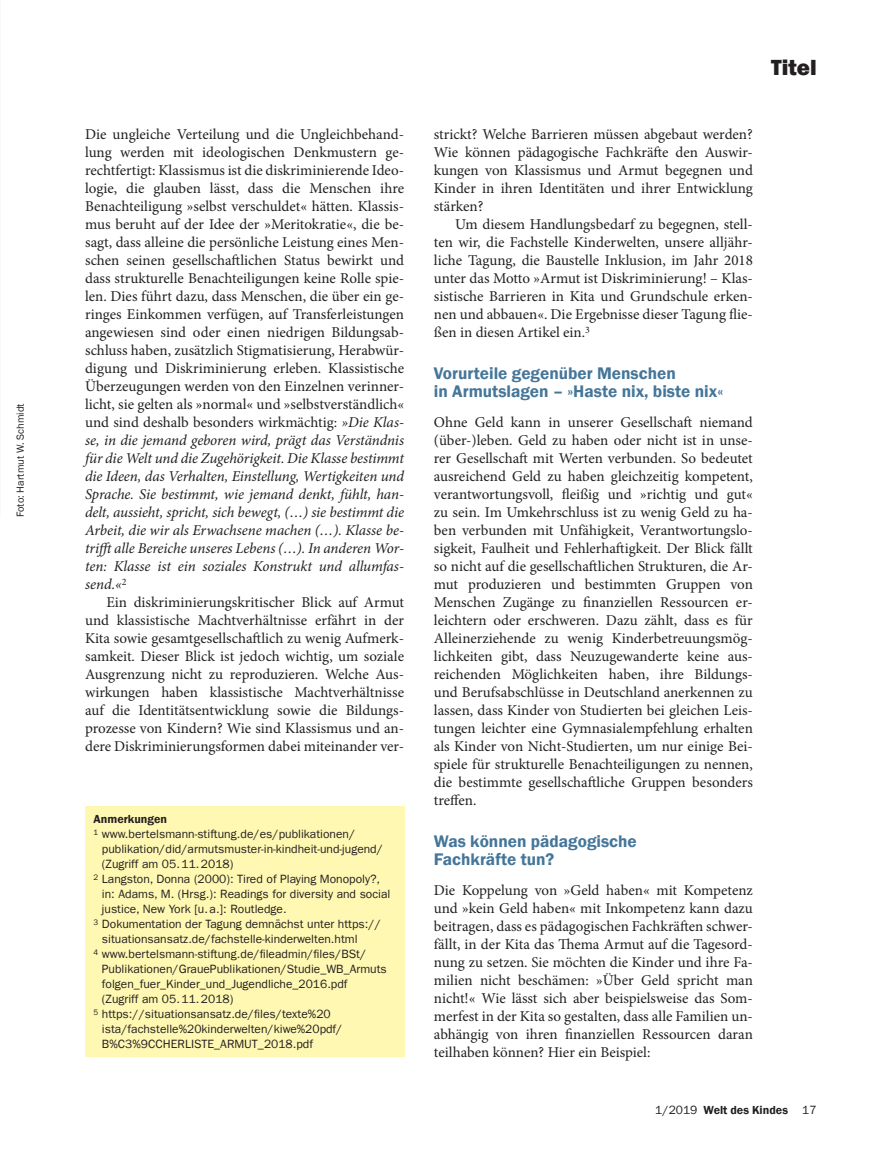
<style>
.page{position:relative;width:872px;height:1157px;background:#fff}
.page>*{position:absolute;margin:0;border:0;box-sizing:border-box;transform-origin:0 0}
.t1{font:800 22.5px "Franklin Gothic";color:#231f20}
.t2{font:600 17.25px/18px "Franklin Gothic";color:#457699}
.t3{font:15px/18px "Minion Pro";color:#231f20;text-align:justify}
.t4{font:12px "Franklin Gothic LT";color:#231f20}
.t5{font:600 12px "Franklin Gothic";color:#231f20}
.t6{font:10.5px "Franklin Gothic";color:#231f20}
.s1{font-style:italic}
.s2{font-family:"Franklin Gothic LT";font-weight:400}
</style>
<div class="page">
<div style="left:85px;top:806px;width:319px;height:251px;background:#fff8b2"></div>
<p class="t6" style="left:14px;top:517px;width:115px;rotate:-90deg">Foto: Hartmut W. Schmidt</p>
<p class="t3" style="left:85px;top:125px;width:320px">Die ungleiche Verteilung und die Ungleichbehand&shy;lung werden mit ideologischen Denkmustern ge&shy;rechtfertigt: Klassismus ist die diskriminierende Ideo&shy;logie, die glauben lässt, dass die Menschen ihre Benachteiligung »selbst verschuldet« hätten. Klassis&shy;mus beruht auf der Idee der »Meritokratie«, die be&shy;sagt, dass alleine die persönliche Leistung eines Men&shy;schen seinen gesellschaftlichen Status bewirkt und dass strukturelle Benachteiligungen keine Rolle spie&shy;len. Dies führt dazu, dass Menschen, die über ein ge&shy;ringes Einkommen verfügen, auf Transferleistungen angewiesen sind oder einen niedrigen Bildungsab&shy;schluss haben, zusätzlich Stigmatisierung, Herabwür&shy;digung und Diskriminierung erleben. Klassistische Überzeugungen werden von den Einzelnen verinner&shy;licht, sie gelten als »normal« und »selbstverständlich« und sind deshalb besonders wirkmächtig: <span class="s1">»Die Klas&shy;se, in die jemand geboren wird, prägt das Verständnis für die Welt und die Zugehörigkeit. Die Klasse bestimmt die Ideen, das Verhalten, Einstellung, Wertigkeiten und Sprache. Sie bestimmt, wie jemand denkt, fühlt, han&shy;delt, aussieht, spricht, sich bewegt, (…) sie bestimmt die Arbeit, die wir als Erwachsene machen (…). Klasse be&shy;trifft alle Bereiche unseres Lebens (…). In anderen Wor&shy;ten: Klasse ist ein soziales Konstrukt und allumfas&shy;send.«</span><sup>2</sup></p>
<p class="t3" style="left:85px;top:593px;width:320px;text-indent:21px">Ein diskriminierungskritischer Blick auf Armut und klassistische Machtverhältnisse erfährt in der Kita sowie gesamtgesellschaftlich zu wenig Aufmerk&shy;samkeit. Dieser Blick ist jedoch wichtig, um soziale Ausgrenzung nicht zu reproduzieren. Welche Aus&shy;wirkungen haben klassistische Machtverhältnisse auf die Identitätsentwicklung sowie die Bildungs&shy;prozesse von Kindern? Wie sind Klassismus und an&shy;dere Diskriminierungsformen dabei miteinander ver-</p>
<p class="t5" style="left:94px;top:812px;width:75px">Anmerkungen</p>
<p class="t4" style="left:94px;top:827px;width:263px"><sup>1</sup> www.bertelsmann-stiftung.de/es/publikationen/</p>
<p class="t4" style="left:102px;top:842px;width:282px">publikation/did/armutsmuster-in-kindheit-und-jugend/</p>
<p class="t4" style="left:102px;top:857px;width:133px">(Zugriff am 05.11.2018)</p>
<p class="t4" style="left:94px;top:872px;width:288px"><sup>2</sup> Langston, Donna (2000): Tired of Playing Monopoly?,</p>
<p class="t4" style="left:102px;top:887px;width:290px">in: Adams, M. (Hrsg.): Readings for diversity and social</p>
<p class="t4" style="left:102px;top:902px;width:186px">justice, New York [u.a.]: Routledge.</p>
<p class="t4" style="left:94px;top:917px;width:289px"><sup>3</sup> Dokumentation der Tagung demnächst unter https://</p>
<p class="t4" style="left:102px;top:932px;width:257px">situationsansatz.de/fachstelle-kinderwelten.html</p>
<p class="t4" style="left:94px;top:947px;width:274px"><sup>4</sup> www.bertelsmann-stiftung.de/fileadmin/files/BSt/</p>
<p class="t4" style="left:102px;top:962px;width:286px">Publikationen/GrauePublikationen/Studie_WB_Armuts</p>
<p class="t4" style="left:102px;top:977px;width:247px">folgen_fuer_Kinder_und_Jugendliche_2016.pdf</p>
<p class="t4" style="left:102px;top:992px;width:133px">(Zugriff am 05.11.2018)</p>
<p class="t4" style="left:94px;top:1007px;width:239px"><sup>5</sup> https://situationsansatz.de/files/texte%20</p>
<p class="t4" style="left:102px;top:1022px;width:242px">ista/fachstelle%20kinderwelten/kiwe%20pdf/</p>
<p class="t4" style="left:102px;top:1037px;width:212px">B%C3%9CCHERLISTE_ARMUT_2018.pdf</p>
<h1 class="t1" style="left:771px;top:53px;width:47px">Titel</h1>
<p class="t3" style="left:434px;top:125px;width:320px">strickt? Welche Barrieren müssen abgebaut werden?<br>Wie können pädagogische Fachkräfte den Auswir&shy;kungen von Klassismus und Armut begegnen und Kinder in ihren Identitäten und ihrer Entwicklung stärken?</p>
<p class="t3" style="left:434px;top:215px;width:320px;text-indent:21px">Um diesem Handlungsbedarf zu begegnen, stell&shy;ten wir, die Fachstelle Kinderwelten, unsere alljähr&shy;liche Tagung, die Baustelle Inklusion, im Jahr 2018 unter das Motto »Armut ist Diskriminierung! – Klas&shy;sistische Barrieren in Kita und Grundschule erken&shy;nen und abbauen«. Die Ergebnisse dieser Tagung flie&shy;ßen in diesen Artikel ein.<sup>3</sup></p>
<p class="t2" style="left:434px;top:364px;width:291px">Vorurteile gegenüber Menschen<br>in -Armutslagen – »Haste nix, biste nix«</p>
<p class="t3" style="left:434px;top:413px;width:320px">Ohne Geld kann in unserer Gesellschaft niemand (über-)leben. Geld zu haben oder nicht ist in unse&shy;rer Gesellschaft mit Werten verbunden. So bedeutet ausreichend Geld zu haben gleichzeitig kompetent, verantwortungsvoll, fleißig und »richtig und gut« zu sein. Im Umkehrschluss ist zu wenig Geld zu ha&shy;ben verbunden mit Unfähigkeit, Verantwortungslo&shy;sigkeit, Faulheit und Fehlerhaftigkeit. Der Blick fällt so nicht auf die gesellschaftlichen Strukturen, die Ar&shy;mut produzieren und bestimmten Gruppen von Menschen Zugänge zu finanziellen Ressourcen er&shy;leichtern oder erschweren. Dazu zählt, dass es für Alleinerziehende zu wenig Kinderbetreuungsmög&shy;lichkeiten gibt, dass Neuzugewanderte keine aus&shy;reichenden Möglichkeiten haben, ihre Bildungs&shy;und Berufsabschlüsse in Deutschland anerkennen zu lassen, dass Kinder von Studierten bei gleichen Leis&shy;tungen leichter eine Gymnasialempfehlung erhalten als Kinder von Nicht-Studierten, um nur einige Bei&shy;spiele für strukturelle Benachteiligungen zu nennen, die bestimmte gesellschaftliche Gruppen besonders treffen.</p>
<p class="t2" style="left:434px;top:832px;width:204px">Was können pädagogische<br>Fachkräfte tun?</p>
<p class="t3" style="left:434px;top:881px;width:320px">Die Koppelung von »Geld haben« mit Kompetenz und »kein Geld haben« mit Inkompetenz kann dazu beitragen, dass es pädagogischen Fachkräften schwer&shy;fällt, in der Kita das Thema Armut auf die Tagesord&shy;nung zu setzen. Sie möchten die Kinder und ihre Fa&shy;milien nicht beschämen: »Über Geld spricht man nicht!« Wie lässt sich aber beispielsweise das Som&shy;merfest in der Kita so gestalten, dass alle Familien un&shy;abhängig von ihren finanziellen Ressourcen daran teilhaben können? Hier ein Beispiel:</p>
<p class="t5" style="left:655px;top:1103px;width:163px"><span class="s2">1/2019</span> Welt des Kindes <span class="s2">17</span></p>
</div>
